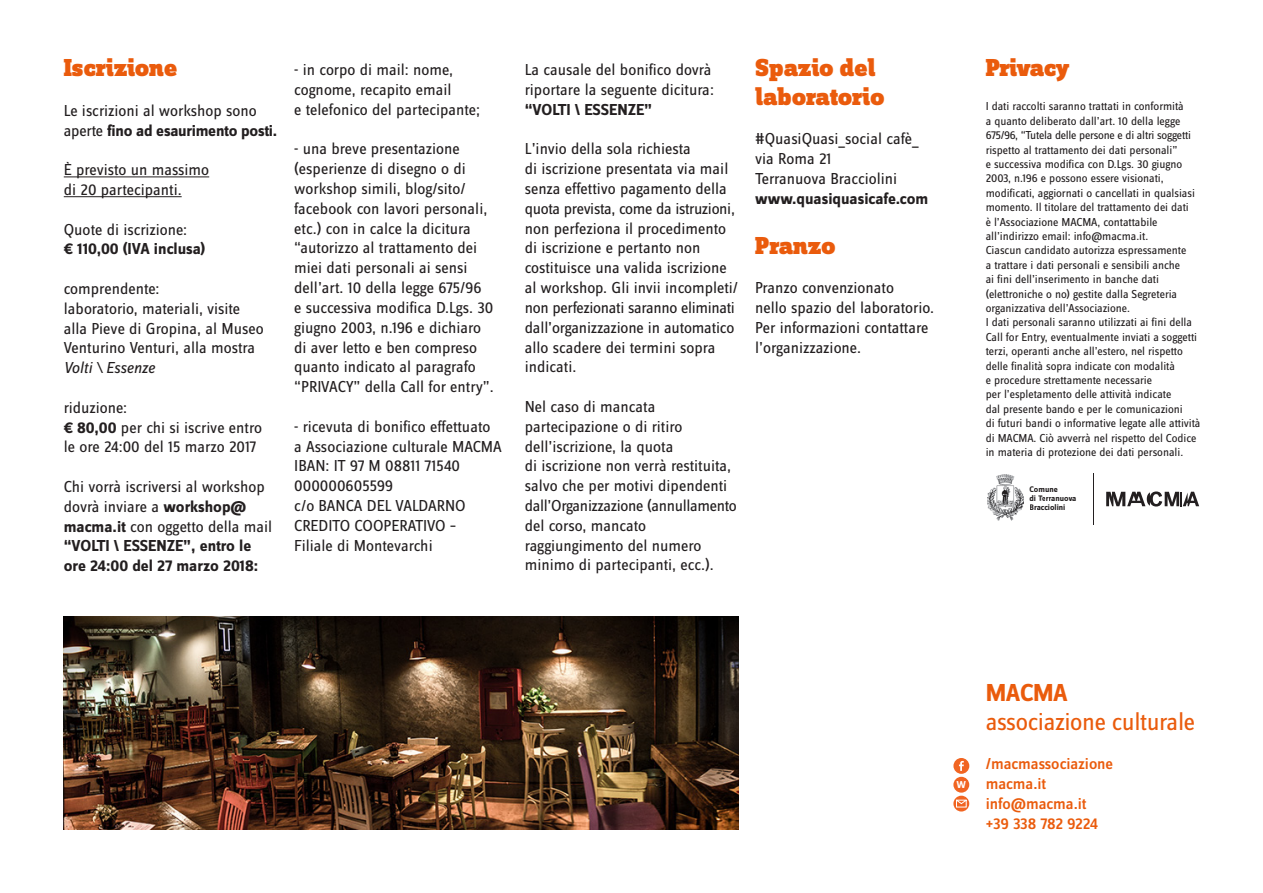
<style>
.page{position:relative;width:1263px;height:893px;background:#fff}
.page>*{position:absolute;margin:0;border:0;box-sizing:border-box;transform-origin:0 0}
.t1{font:900 25.5px/28.5px "Zine Slab Dis";letter-spacing:-.01em;color:#ea5b0c}
.t2{font:25.5px "Zine Sans Dis";letter-spacing:-.015em;color:#ea5b0c}
.t3{font:700 25.5px "Zine Sans Dis";letter-spacing:-.015em;color:#ea5b0c}
.t4{font:16.5px/19.8px "Zine Sans Dis";color:#231f20}
.t5{font:700 16.5px/19.8px "Zine Sans Dis";color:#231f20}
.t6{font:500 16.5px/19.8px "Zine Sans Dis";letter-spacing:-.005em;color:#ea5b0c}
.t7{font:italic 16.5px "Zine Sans Dis";letter-spacing:-.005em;color:#231f20}
.t8{font:12px/14.4px "Zine Sans Dis";letter-spacing:-.005em;color:#231f20}
.t9{font:700 10.35px "Zine Sans Dis";color:#fff}
.t10{font:700 8.4px/9.3px "Zine Sans Dis";color:#231f20}
.s1{font-weight:700}
.s2{font-weight:400}
</style>
<div class="page">
<hr style="left:64px;top:176px;width:145px;height:1px;background:#231f20">
<hr style="left:64px;top:196px;width:118px;height:1px;background:#231f20">
<svg style="left:1106px;top:491px;width:93px;height:15px"></svg>
<hr style="left:1093px;top:473px;width:1px;height:52px;background:#231f20">
<img style="left:987px;top:474px;width:37px;height:47px">
<div style="left:953px;top:777px;width:16px;height:16px;background:#f16522;border-radius:50%"></div>
<svg style="left:953px;top:758px;width:16px;height:16px"></svg>
<div style="left:953px;top:796px;width:16px;height:15px;background:#f16522;border-radius:50%"></div>
<svg style="left:956px;top:799px;width:11px;height:9px"></svg>
<img style="left:64px;top:617px;width:674px;height:212px">
<h1 class="t1" style="left:64px;top:55px;width:115px">Iscrizione</h1>
<p class="t4" style="left:64px;top:101px;width:215px">Le iscrizioni al workshop sono aperte <span class="s1">fino ad esaurimento posti.</span></p>
<p class="t4" style="left:64px;top:161px;width:147px">È previsto un massimo di 20 partecipanti.</p>
<p class="t4" style="left:64px;top:220px;width:125px">Quote di iscrizione:</p>
<p class="t5" style="left:64px;top:240px;width:143px">€ 110,00 (IVA inclusa)</p>
<p class="t4" style="left:64px;top:279px;width:202px">comprendente:<br>laboratorio, materiali, visite alla Pieve di Gropina, al Museo<br>Venturino Venturi, alla mostra</p>
<p class="t7" style="left:64px;top:360px;width:93px">Volti \ Essenze</p>
<p class="t4" style="left:64px;top:398px;width:200px">riduzione:<br><span class="s1">€ 80,00</span> per chi si iscrive entro le ore 24:00 del 15 marzo 2017</p>
<p class="t5" style="left:64px;top:478px;width:210px"><span class="s2">Chi vorrà iscriversi al workshop dovrà inviare a</span> workshop@ macma.it <span class="s2">con oggetto della mail </span>“VOLTI \ ESSENZE”, entro le ore 24:00 del 27 marzo 2018:</p>
<p class="t4" style="left:294px;top:61px;width:187px">- in corpo di mail: nome, cognome, recapito email<br>e telefonico del partecipante;</p>
<p class="t4" style="left:294px;top:140px;width:201px">- una breve presentazione (esperienze di disegno o di workshop simili, blog/sito/ facebook con lavori personali, etc.) con in calce la dicitura “autorizzo al trattamento dei miei dati personali ai sensi dell’art. 10 della legge 675/96<br>e successiva modifica D.Lgs. 30 giugno 2003, n.196 e dichiaro di aver letto e ben compreso quanto indicato al paragrafo “PRIVACY” della Call for entry”.</p>
<p class="t4" style="left:294px;top:417px;width:209px">- ricevuta di bonifico effettuato a Associazione culturale MACMA<br>IBAN: IT 97 M 08811 71540<br>000000605599<br>c/o BANCA DEL VALDARNO<br>CREDITO COOPERATIVO –<br>Filiale di Montevarchi</p>
<p class="t4" style="left:525px;top:61px;width:191px">La causale del bonifico dovrà riportare la seguente dicitura:</p>
<p class="t5" style="left:525px;top:100px;width:129px">“VOLTI \ ESSENZE”</p>
<p class="t4" style="left:525px;top:140px;width:215px">L’invio della sola richiesta<br>di iscrizione presentata via mail senza effettivo pagamento della quota prevista, come da istruzioni, non perfeziona il procedimento di iscrizione e pertanto non costituisce una valida iscrizione al workshop. Gli invii incompleti/ non perfezionati saranno eliminati dall’organizzazione in automatico allo scadere dei termini sopra indicati.</p>
<p class="t4" style="left:525px;top:397px;width:214px">Nel caso di mancata partecipazione o di ritiro dell’iscrizione, la quota<br>di iscrizione non verrà restituita, salvo che per motivi dipendenti dall’Organizzazione (annullamento del corso, mancato raggiungimento del numero minimo di partecipanti, ecc.).</p>
<h1 class="t1" style="left:755px;top:55px;width:131px">Spazio del laboratorio</h1>
<p class="t4" style="left:755px;top:130px;width:165px">#QuasiQuasi_social cafè_ via Roma 21<br>Terranuova Bracciolini</p>
<p class="t5" style="left:755px;top:189px;width:175px">www.quasiquasicafe.com</p>
<h1 class="t1" style="left:755px;top:233px;width:82px">Pranzo</h1>
<p class="t4" style="left:755px;top:279px;width:180px">Pranzo convenzionato<br>nello spazio del laboratorio.<br>Per informazioni contattare l’organizzazione.</p>
<h1 class="t1" style="left:986px;top:55px;width:85px">Privacy</h1>
<p class="t8" style="left:986px;top:100px;width:216px">I dati raccolti saranno trattati in conformità<br>a quanto deliberato dall’art. 10 della legge 675/96, “Tutela delle persone e di altri soggetti rispetto al trattamento dei dati personali”<br>e successiva modifica con D.Lgs. 30 giugno 2003, n.196 e possono essere visionati, modificati, aggiornati o cancellati in qualsiasi momento. Il titolare del trattamento dei dati<br>è l’Associazione MACMA, contattabile all’indirizzo email: info@macma.it.<br>Ciascun candidato autorizza espressamente<br>a trattare i dati personali e sensibili anche<br>ai fini dell’inserimento in banche dati (elettroniche o no) gestite dalla Segreteria organizzativa dell’Associazione.<br>I dati personali saranno utilizzati ai fini della Call for Entry, eventualmente inviati a soggetti terzi, operanti anche all’estero, nel rispetto delle finalità sopra indicate con modalità<br>e procedure strettamente necessarie<br>per l’espletamento delle attività indicate<br>dal presente bando e per le comunicazioni<br>di futuri bandi o informative legate alle attività di MACMA. Ciò avverrà nel rispetto del Codice in materia di protezione dei dati personali.</p>
<p class="t10" style="left:1029px;top:485px;width:48px">Comune<br>di Terranuova<br>Bracciolini</p>
<p class="t9" style="left:956px;top:780px;width:11px">W</p>
<h1 class="t3" style="left:986px;top:680px;width:84px">MACMA</h1>
<h1 class="t2" style="left:986px;top:709px;width:211px">associazione culturale</h1>
<p class="t6" style="left:986px;top:755px;width:129px">/macmassociazione macma.it info@macma.it +39 338 782 9224</p>
</div>
